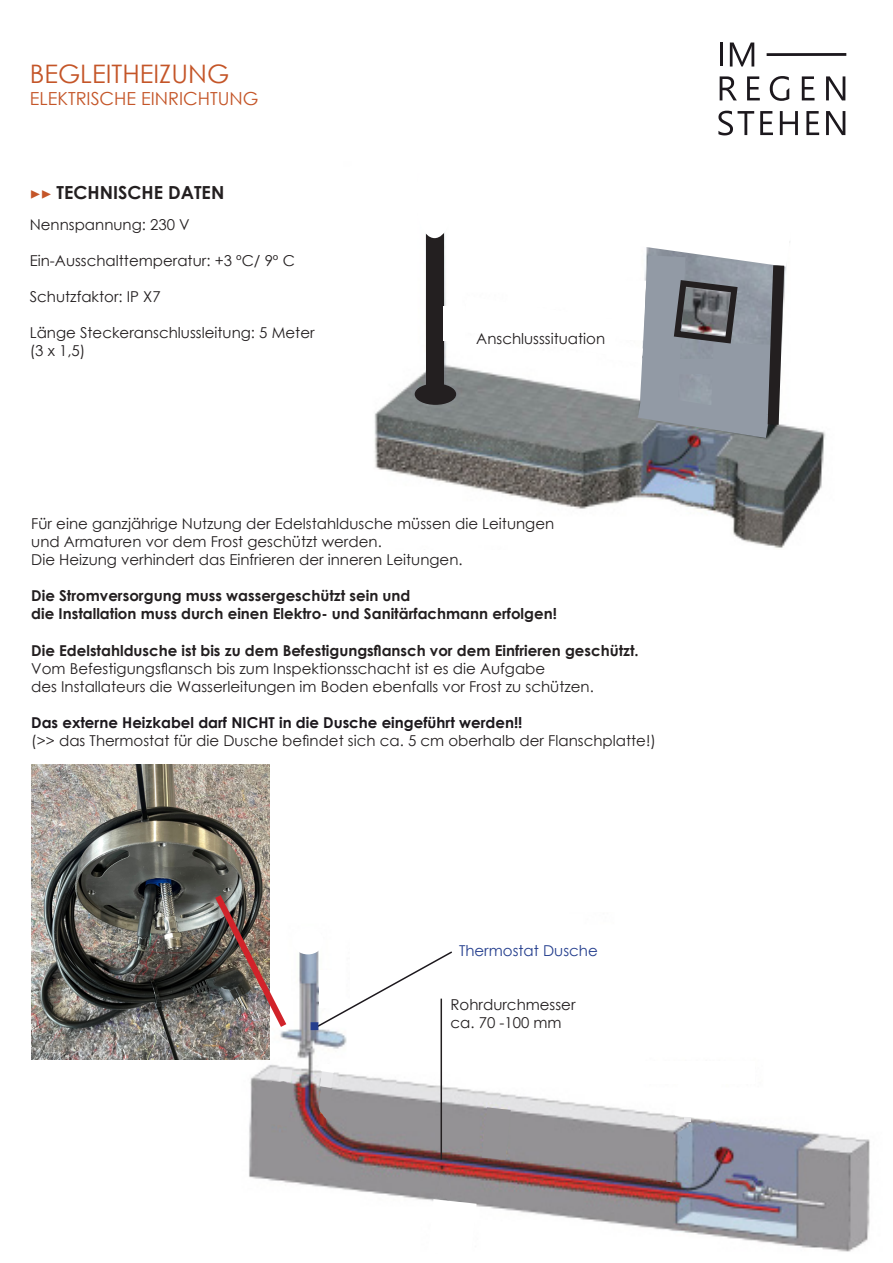
<style>
.page{position:relative;width:893px;height:1263px;background:#fff}
.page>*{position:absolute;margin:0;border:0;box-sizing:border-box;transform-origin:0 0}
.t1{font:27px "Minion Pro";color:#253f8e}
.t2{font:25.5px "Century Gothic";color:#c45528}
.t3{font:18px "Century Gothic";color:#c45528}
.t4{font:700 18px "Century Gothic";color:#231f20}
.t5{font:15px "Century Gothic";color:#231f20}
.t6{font:700 15px "Century Gothic";color:#231f20}
.t7{font:700 15px "Century Gothic";color:#1c181d}
.t8{font:15px "Century Gothic";color:#253f8e}
.s1{font-family:"Minion Pro";font-weight:400;color:#c45528}
</style>
<div class="page">
<img style="left:374px;top:232px;width:452px;height:316px">
<div style="left:415px;top:384px;width:40px;height:20px;background:#231f20;border-radius:50%"></div>
<div style="left:415px;top:384px;width:41px;height:21px;border:2px solid #231f20;border-radius:50%"></div>
<div style="left:426px;top:229px;width:17px;height:166px;background:#231f20"></div>
<div style="left:415px;top:157px;width:39px;height:81px;background:#fff;border-radius:50%"></div>
<div style="left:444px;top:306px;width:21px;height:34px;background:#fff"></div>
<svg style="left:462px;top:232px;width:332px;height:206px"></svg>
<img style="left:228px;top:952px;width:642px;height:300px">
<div style="left:640px;top:1061px;width:115px;height:22px;background:#fff"></div>
<svg style="left:482px;top:1107px;width:29px;height:53px;background:#959295"></svg>
<svg style="left:266px;top:1069px;width:28px;height:57px;background:#a5a3a6"></svg>
<div style="left:350px;top:935px;width:528px;height:81px;background:#fff"></div>
<svg style="left:666px;top:1083px;width:57px;height:99px"></svg>
<svg style="left:401px;top:1173px;width:13px;height:20px"></svg>
<svg style="left:428px;top:1174px;width:49px;height:78px"></svg>
<div style="left:292px;top:928px;width:31px;height:26px;background:#fff;border-radius:50%"></div>
<svg style="left:317px;top:1063px;width:18px;height:64px"></svg>
<hr style="left:441px;top:999px;width:1px;height:160px;background:#231f20">
<svg style="left:720px;top:76px;width:17px;height:24px"></svg>
<svg style="left:747px;top:76px;width:13px;height:24px"></svg>
<svg style="left:770px;top:76px;width:19px;height:25px"></svg>
<svg style="left:802px;top:76px;width:12px;height:24px"></svg>
<svg style="left:826px;top:76px;width:19px;height:24px"></svg>
<svg style="left:719px;top:111px;width:35px;height:24px"></svg>
<svg style="left:760px;top:111px;width:13px;height:24px"></svg>
<svg style="left:780px;top:111px;width:18px;height:24px"></svg>
<svg style="left:806px;top:111px;width:13px;height:24px"></svg>
<svg style="left:826px;top:111px;width:19px;height:24px"></svg>
<hr style="left:720px;top:43px;width:2px;height:23px;background:#1c181d">
<svg style="left:730px;top:43px;width:24px;height:24px"></svg>
<hr style="left:767px;top:53px;width:79px;height:3px;background:#1c181d">
<img style="left:32px;top:765px;width:237px;height:294px">
<img style="left:210px;top:888px;width:82px;height:145px">
<svg style="left:316px;top:951px;width:138px;height:77px"></svg>
<p class="t2" style="left:30px;top:56px;width:201px">BEGLEITHEIZUNG</p>
<p class="t3" style="left:30px;top:86px;width:230px">ELEKTRISCHE EINRICHTUNG</p>
<p class="t4" style="left:30px;top:179px;width:196px"><span class="s1">▶▶</span> TECHNISCHE DATEN</p>
<p class="t5" style="left:30px;top:214px;width:162px">Nennspannung: 230 V</p>
<p class="t5" style="left:30px;top:250px;width:267px">Ein-Ausschalttemperatur: +3 ºC/ 9º C</p>
<p class="t5" style="left:30px;top:286px;width:132px">Schutzfaktor: IP X7</p>
<p class="t5" style="left:30px;top:322px;width:286px">Länge Steckeranschlussleitung: 5 Meter</p>
<p class="t5" style="left:30px;top:340px;width:57px">(3 x 1,5)</p>
<p class="t5" style="left:476px;top:328px;width:131px">Anschlusssituation</p>
<p class="t5" style="left:31px;top:513px;width:525px">Für eine ganzjährige Nutzung der Edelstahldusche müssen die Leitungen</p>
<p class="t5" style="left:31px;top:531px;width:352px">und Armaturen vor dem Frost geschützt werden.</p>
<p class="t5" style="left:31px;top:549px;width:433px">Die Heizung verhindert das Einfrieren der inneren Leitungen.</p>
<p class="t6" style="left:31px;top:584px;width:381px">Die Stromversorgung muss wassergeschützt sein und</p>
<p class="t6" style="left:31px;top:602px;width:527px">die Installation muss durch einen Elektro- und Sanitärfachmann erfolgen!</p>
<p class="t6" style="left:31px;top:639px;width:609px">Die Edelstahldusche ist bis zu dem Befestigungsflansch vor dem Einfrieren geschützt.</p>
<p class="t5" style="left:31px;top:658px;width:515px">Vom Befestigungsflansch bis zum Inspektionsschacht ist es die Aufgabe</p>
<p class="t5" style="left:31px;top:676px;width:564px">des Installateurs die Wasserleitungen im Boden ebenfalls vor Frost zu schützen.</p>
<p class="t7" style="left:31px;top:711px;width:493px">Das externe Heizkabel darf NICHT in die Dusche eingeführt werden!!</p>
<p class="t5" style="left:31px;top:730px;width:626px">(&gt;&gt; das Thermostat für die Dusche befindet sich ca. 5 cm oberhalb der Flanschplatte!)</p>
<p class="t1" style="left:309px;top:1006px;width:12px">■</p>
<p class="t8" style="left:459px;top:940px;width:140px">Thermostat Dusche</p>
<p class="t5" style="left:450px;top:994px;width:127px">Rohrdurchmesser</p>
<p class="t5" style="left:450px;top:1012px;width:113px">ca. 70 -100 mm</p>
</div>
